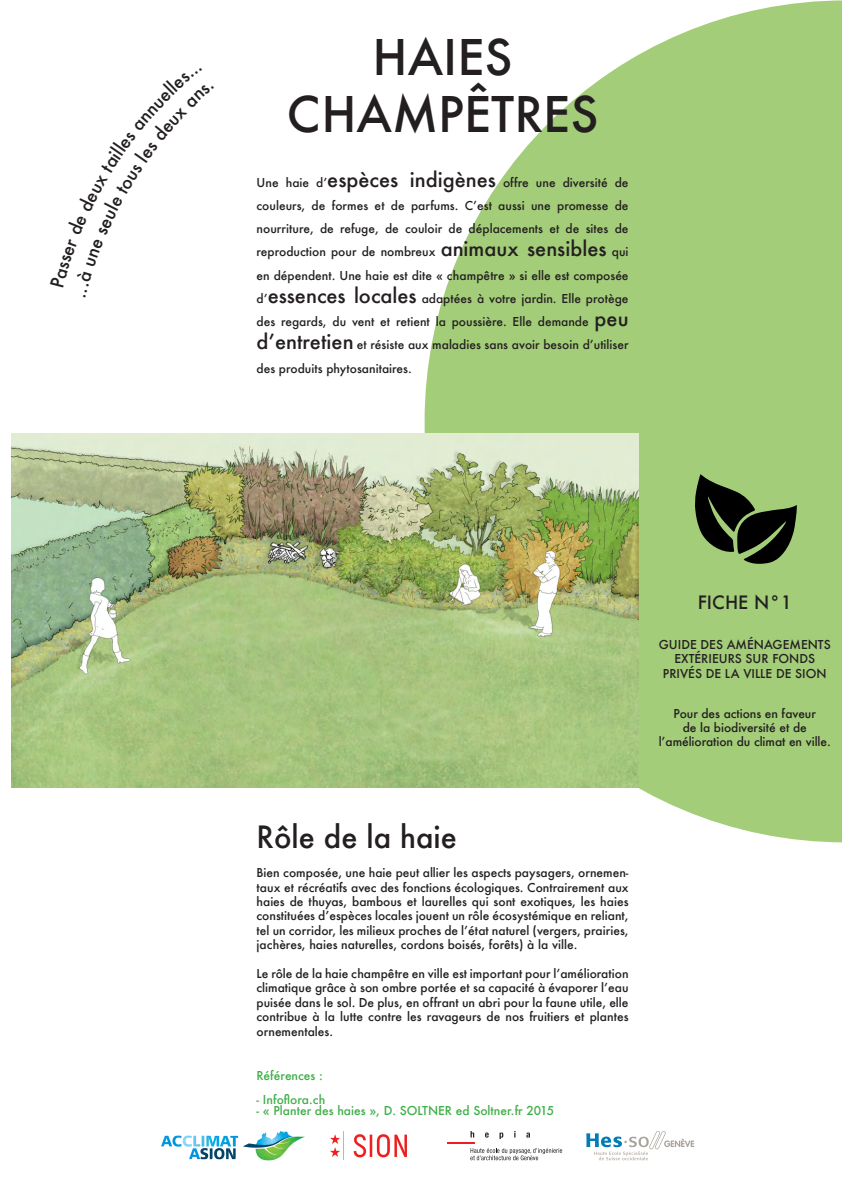
<style>
.page{position:relative;width:842px;height:1191px;background:#fff}
.page>*{position:absolute;margin:0;border:0;box-sizing:border-box;transform-origin:0 0}
.TITRE_GENERAL{font:500 48px "Futura";color:#231f20}
.Sous-Titre{font:500 30px "Futura";color:#231f20}
.t1{font:500 18px "Futura";color:#231f20}
.t2{font:500 12px/14.4px "Futura";color:#231f20;text-align:justify}
.t3{font:500 12px "Futura";color:#40ae49}
.s1{font-size:20px}
</style>
<div class="page">
<svg style="left:257px;top:0;width:585px;height:843px;fill:#a3cd79"></svg>
<svg style="left:695px;top:474px;width:102px;height:90px;background:#4d6139"></svg>
<img style="left:11px;top:434px;width:627px;height:354px">
<img style="left:331px;top:1131px;width:76px;height:28px">
<svg style="left:447px;top:1131px;width:115px;height:29px"></svg>
<svg style="left:586px;top:1131px;width:108px;height:29px"></svg>
<img style="left:161px;top:1131px;width:144px;height:29px">
<p class="TITRE_GENERAL" style="left:373px;top:24px;width:142px">HAIES</p>
<p class="TITRE_GENERAL" style="left:287px;top:82px;width:313px">CHAMPÊTRES</p>
<p class="t2" style="left:257px;top:171px;width:374px;line-height:23.2px">Une haie d’<span class="s1">espèces indigènes</span> offre une diversité de couleurs, de formes et de parfums. C’est aussi une promesse de nourriture, de refuge, de couloir de déplacements et de sites de reproduction pour de nombreux <span class="s1">animaux sensibles</span> qui en dépendent. Une haie est dite « champêtre » si elle est composée d’<span class="s1">essences locales</span> adaptées à votre jardin. Elle protège des regards, du vent et retient la poussière. Elle demande <span class="s1">peu d’entretien</span> et résiste aux maladies sans avoir besoin d’utiliser des produits phytosanitaires.</p>
<p class="Sous-Titre" style="left:257px;top:816px;width:202px">Rôle de la haie</p>
<p class="t2" style="left:257px;top:865px;width:374px">Bien composée, une haie peut allier les aspects paysagers, ornemen&shy;taux et récréatifs avec des fonctions écologiques. Contrairement aux haies de thuyas, bambous et laurelles qui sont exotiques, les haies constituées d’espèces locales jouent un rôle écosystémique en reliant, tel un corridor, les milieux proches de l’état naturel (vergers, prairies, jachères, haies naturelles, cordons boisés, forêts) à la ville.</p>
<p class="t2" style="left:257px;top:966px;width:374px">Le rôle de la haie champêtre en ville est important pour l’amélioration climatique grâce à son ombre portée et sa capacité à évaporer l’eau puisée dans le sol. De plus, en offrant un abri pour la faune utile, elle contribue à la lutte contre les ravageurs de nos fruitiers et plantes ornementales.</p>
<p class="t3" style="left:257px;top:1067px;width:68px">Références :</p>
<p class="t3" style="left:257px;top:1091px;width:70px">- Infoflora.ch</p>
<p class="t3" style="left:257px;top:1102px;width:299px">- « Planter des haies », D. SOLTNER ed Soltner.fr 2015</p>
<p class="t1" style="left:698px;top:590px;width:96px">FICHE N°1</p>
<p class="t2" style="left:659px;top:637px;width:173px;text-align:center">GUIDE DES AMÉNAGEMENTS<br>EXTÉRIEURS SUR FONDS<br>PRIVÉS DE LA VILLE DE SION</p>
<p class="t2" style="left:659px;top:706px;width:174px;text-align:center">Pour des actions en faveur<br>de la biodiversité et de l’amélioration du climat en ville.</p>
</div>
